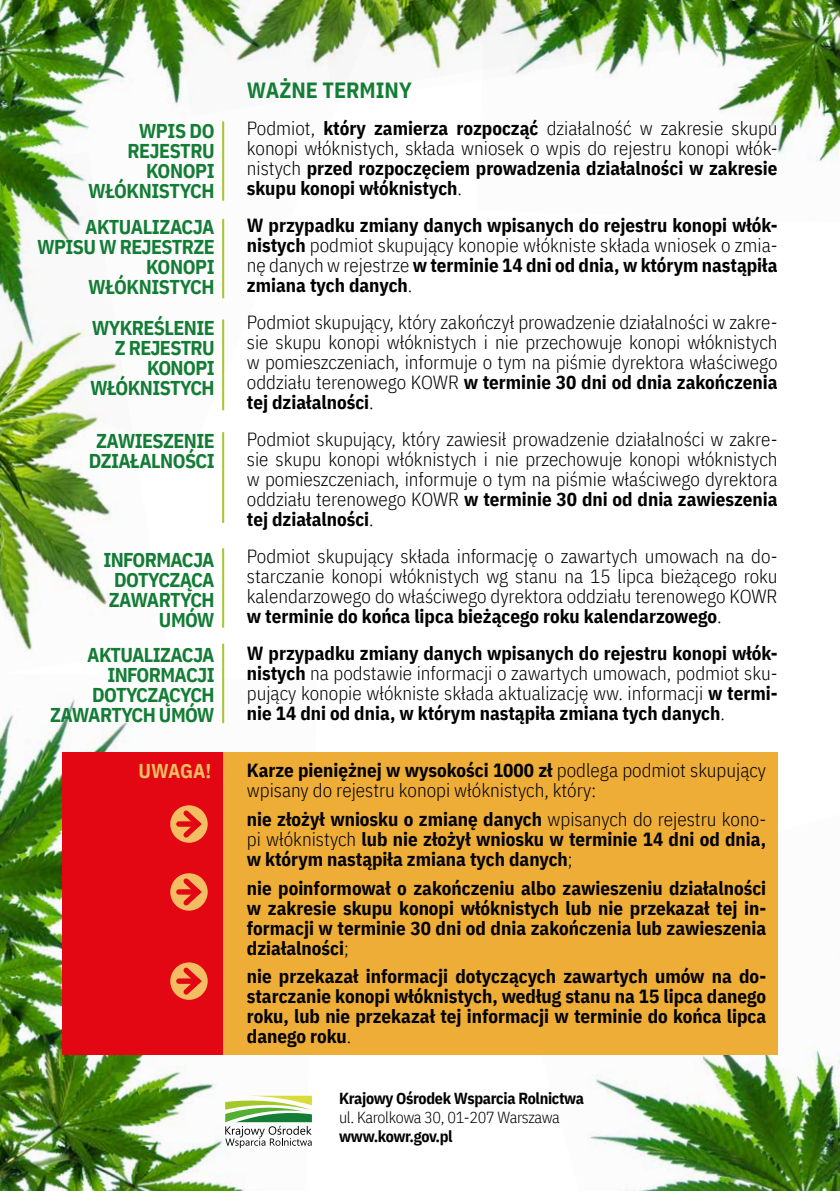
<style>
.page{position:relative;width:840px;height:1191px;background:#fff}
.page>*{position:absolute;margin:0;border:0;box-sizing:border-box;transform-origin:0 0}
.t1{font:700 22px "IBM Plex Sans Cond";color:#137d35}
.t2{font:700 20px/20px "IBM Plex Sans Cond";letter-spacing:-.03em;color:#137d35;text-align:right}
.t3{font:700 20px "IBM Plex Sans Cond";letter-spacing:-.01em;color:#f3be63}
.t4{font:300 19px/20px "IBM Plex Sans Cond";color:#000;text-align:justify}
.t5{font:700 19px/20px "IBM Plex Sans Cond";color:#000;text-align:justify}
.t6{font:700 16px "IBM Plex Sans Cond";letter-spacing:-.02em;color:#000}
.t7{font:300 16px "IBM Plex Sans Cond";letter-spacing:-.02em;color:#000}
.s1{font-weight:700}
.s2{font-weight:300}
</style>
<div class="page">
<img style="left:717px;top:0;width:122px;height:163px">
<img style="left:0;top:0;width:225px;height:458px">
<img style="left:172px;top:0;width:144px;height:116px">
<img style="left:316px;top:0;width:445px;height:103px">
<img style="left:0;top:673px;width:317px;height:518px">
<img style="left:500px;top:810px;width:339px;height:381px">
<hr style="left:222px;top:121px;width:2px;height:80px;background:#a5c728">
<hr style="left:222px;top:219px;width:2px;height:79px;background:#a5c728">
<hr style="left:222px;top:319px;width:2px;height:91px;background:#a5c728">
<hr style="left:222px;top:548px;width:2px;height:79px;background:#a5c728">
<hr style="left:222px;top:643px;width:2px;height:80px;background:#a5c728">
<hr style="left:222px;top:432px;width:2px;height:91px;background:#a5c728">
<div style="left:223px;top:752px;width:554px;height:302px;background:#eead36"></div>
<div style="left:62px;top:752px;width:161px;height:302px;background:#e30613"></div>
<svg style="left:170px;top:805px;width:37px;height:37px"></svg>
<svg style="left:178px;top:805px;width:28px;height:37px"></svg>
<svg style="left:170px;top:873px;width:37px;height:37px"></svg>
<svg style="left:178px;top:873px;width:28px;height:37px"></svg>
<svg style="left:170px;top:962px;width:37px;height:37px"></svg>
<svg style="left:178px;top:962px;width:28px;height:37px"></svg>
<svg style="left:225px;top:1095px;width:87px;height:53px"></svg>
<img style="left:0;top:151px;width:166px;height:523px">
<p class="t2" style="left:88px;top:119px;width:128px">WPIS DO<br>REJESTRU<br>KONOPI<br>WŁÓKNISTYCH</p>
<p class="t2" style="left:37px;top:216px;width:179px">AKTUALIZACJA<br>WPISU W REJESTRZE<br>KONOPI<br>WŁÓKNISTYCH</p>
<p class="t2" style="left:90px;top:316px;width:126px">WYKREŚLENIE<br>Z REJESTRU<br>KONOPI<br>WŁÓKNISTYCH</p>
<p class="t2" style="left:89px;top:429px;width:127px;text-align:center">ZAWIESZENIE<br>DZIAŁALNOŚCI</p>
<p class="t2" style="left:103px;top:548px;width:113px">INFORMACJA<br>DOTYCZĄCA<br>ZAWARTYCH<br>UMÓW</p>
<p class="t2" style="left:50px;top:643px;width:166px">AKTUALIZACJA<br>INFORMACJI<br>DOTYCZĄCYCH<br>ZAWARTYCH UMÓW</p>
<p class="t3" style="left:138px;top:755px;width:74px">UWAGA!</p>
<p class="t1" style="left:247px;top:73px;width:166px">WAŻNE TERMINY</p>
<p class="t4" style="left:247px;top:117px;width:532px">Podmiot, <span class="s1">który zamierza rozpocząć</span> działalność w zakresie skupu konopi włóknistych, składa wniosek o wpis do rejestru konopi włók&shy;nistych <span class="s1">przed rozpoczęciem prowadzenia działalności w zakresie skupu konopi włóknistych</span>.</p>
<p class="t5" style="left:247px;top:214px;width:532px">W przypadku zmiany danych wpisanych do rejestru konopi włók&shy;nistych <span class="s2">podmiot skupujący konopie włókniste składa wniosek o zmia&shy;nę danych w rejestrze</span> w terminie 14 dni od dnia, w którym nastąpiła zmiana tych danych<span class="s2">.</span></p>
<p class="t4" style="left:247px;top:311px;width:532px">Podmiot skupujący, który zakończył prowadzenie działalności w zakre&shy;sie skupu konopi włóknistych i nie przechowuje konopi włóknistych w pomieszczeniach, informuje o tym na piśmie dyrektora właściwego oddziału terenowego KOWR <span class="s1">w terminie 30 dni od dnia zakończenia tej działalności</span>.</p>
<p class="t4" style="left:247px;top:428px;width:532px">Podmiot skupujący, który zawiesił prowadzenie działalności w zakre&shy;sie skupu konopi włóknistych i nie przechowuje konopi włóknistych w pomieszczeniach, informuje o tym na piśmie właściwego dyrektora oddziału terenowego KOWR <span class="s1">w terminie 30 dni od dnia zawieszenia tej działalności</span>.</p>
<p class="t4" style="left:247px;top:545px;width:532px">Podmiot skupujący składa informację o zawartych umowach na do&shy;starczanie konopi włóknistych wg stanu na 15 lipca bieżącego roku kalendarzowego do właściwego dyrektora oddziału terenowego KOWR <span class="s1">w terminie do końca lipca bieżącego roku kalendarzowego</span>.</p>
<p class="t5" style="left:247px;top:642px;width:532px">W przypadku zmiany danych wpisanych do rejestru konopi włók&shy;nistych <span class="s2">na podstawie informacji o zawartych umowach, podmiot sku&shy;pujący konopie włókniste składa aktualizację ww. informacji</span> w termi&shy;nie 14 dni od dnia, w którym nastąpiła zmiana tych danych<span class="s2">.</span></p>
<p class="t4" style="left:247px;top:759px;width:520px"><span class="s1">Karze pieniężnej w wysokości 1000 zł</span> podlega podmiot skupujący wpisany do rejestru konopi włóknistych, który:</p>
<p class="t5" style="left:247px;top:807px;width:520px">nie złożył wniosku o zmianę danych <span class="s2">wpisanych do rejestru kono&shy;pi włóknistych</span> lub nie złożył wniosku w terminie 14 dni od dnia, w którym nastąpiła zmiana tych danych<span class="s2">;</span></p>
<p class="t5" style="left:247px;top:876px;width:520px">nie poinformował o zakończeniu albo zawieszeniu działalności w zakresie skupu konopi włóknistych lub nie przekazał tej in&shy;formacji w terminie 30 dni od dnia zakończenia lub zawieszenia działalności<span class="s2">;</span></p>
<p class="t5" style="left:247px;top:964px;width:520px">nie przekazał informacji dotyczących zawartych umów na do&shy;starczanie konopi włóknistych, według stanu na 15 lipca danego roku, lub nie przekazał tej informacji w terminie do końca lipca danego roku<span class="s2">.</span></p>
<p class="t6" style="left:339px;top:1085px;width:246px">Krajowy Ośrodek Wsparcia Rolnictwa</p>
<p class="t7" style="left:339px;top:1105px;width:222px">ul. Karolkowa 30, 01-207 Warszawa</p>
<p class="t6" style="left:339px;top:1123px;width:115px">www.kowr.gov.pl</p>
</div>
